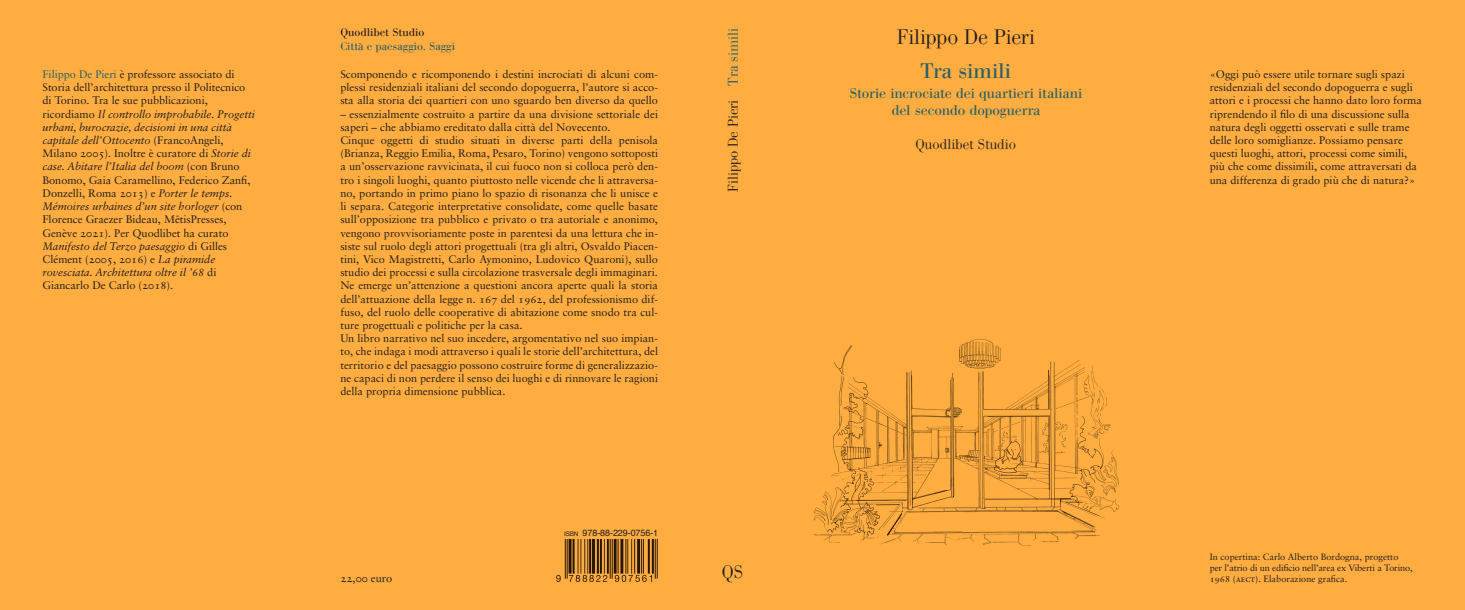
<style>
.page{position:relative;width:1465px;height:610px;background:#fff}
.page>*{position:absolute;margin:0;border:0;box-sizing:border-box;transform-origin:0 0}
.t1{font:300 21px "AT Our Bodoni";color:#231f20}
.t2{font:21px "AT Our Bodoni";color:#2a6066}
.t3{font:300 18px "AT Our Bodoni";color:#231f20}
.t4{font:14px/16.8px "AT Our Bodoni";color:#2a6066;text-align:center}
.t5{font:300 14px "AT Our Bodoni";color:#231f20}
.t6{font:11px/13.2px "Sabon Roman Os F";color:#231f20;text-align:justify}
.t7{font:11px "AT Our Bodoni";color:#2a6066}
.t8{font:11px "AT Our Bodoni";color:#231f20}
.t9{font:9.2px/10.8px "Sabon Roman Os F";color:#231f20}
.t10{font:9px "Helvetica";letter-spacing:-.01em;color:#231f20}
.s1{color:#2a6066}
.s2{font-family:"Sabon Italic Os F"}
.s3{font-family:"Sabon CE"}
.s4{font-size:6.3px}
.s5{font-family:"Sabon Roman SC"}
</style>
<div class="page">
<div style="left:0;top:0;width:1464px;height:609px;background:#ffad40"></div>
<img style="left:556px;top:539px;width:102px;height:42px">
<img style="left:813px;top:338px;width:306px;height:207px">
<p class="t6" style="left:43px;top:67px;width:214px;text-align:left"><span class="s1">Filippo De Pieri</span> è professore associato di Storia dell’architettura presso il Politecnico di Torino. Tra le sue pubblicazioni, ricordiamo <span class="s2">Il controllo improbabile. Progetti urbani, burocrazie, decisioni in una città capitale dell’Ottocento</span> (FrancoAngeli, Milano 2005). Inoltre è curatore di <span class="s2">Storie di case. Abitare l’Italia del boom</span> (con Bruno Bonomo, Gaia Caramellino, Federico Zanfi, Donzelli, Roma 2013) e <span class="s2">Porter le temps.<br>Mémoires urbaines d’un site horloger</span> (con Florence Graezer Bideau, M<span class="s3">ē</span>tisPresses, Genève 2021). Per Quodlibet ha curato <span class="s2">Manifesto del Terzo paesaggio</span> di Gilles Clément (2005, 2016) e <span class="s2">La piramide rovesciata. Architettura oltre il ’68</span> di Giancarlo De Carlo (2018).</p>
<p class="t8" style="left:340px;top:26px;width:85px">Quodlibet Studio</p>
<p class="t7" style="left:340px;top:39px;width:116px">Città e paesaggio. Saggi</p>
<p class="t6" style="left:340px;top:67px;width:319px">Scomponendo e ricomponendo i destini incrociati di alcuni com&shy;plessi residenziali italiani del secondo dopoguerra, l’autore si acco&shy;sta alla storia dei quartieri con uno sguardo ben diverso da quello</p>
<p class="t6" style="left:340px;top:107px;width:319px">– essenzialmente costruito a partire da una divisione settoriale dei saperi – che abbiamo ereditato dalla città del Novecento.</p>
<p class="t6" style="left:340px;top:133px;width:319px">Cinque oggetti di studio situati in diverse parti della penisola (Brianza, Reggio Emilia, Roma, Pesaro, Torino) vengono sottoposti a un’osservazione ravvicinata, il cui fuoco non si colloca però den&shy;tro i singoli luoghi, quanto piuttosto nelle vicende che li attraversa&shy;no, portando in primo piano lo spazio di risonanza che li unisce e li separa. Categorie interpretative consolidate, come quelle basate sull’opposizione tra pubblico e privato o tra autoriale e anonimo, vengono provvisoriamente poste in parentesi da una lettura che in&shy;siste sul ruolo degli attori progettuali (tra gli altri, Osvaldo Piacen&shy;tini, Vico Magistretti, Carlo Aymonino, Ludovico Quaroni), sullo studio dei processi e sulla circolazione trasversale degli immaginari.<br>Ne emerge un’attenzione a questioni ancora aperte quali la storia dell’attuazione della legge n. 167 del 1962, del professionismo dif&shy;fuso, del ruolo delle cooperative di abitazione come snodo tra cul&shy;ture progettuali e politiche per la casa.</p>
<p class="t6" style="left:340px;top:331px;width:319px">Un libro narrativo nel suo incedere, argomentativo nel suo impian&shy;to, che indaga i modi attraverso i quali le storie dell’architettura, del territorio e del paesaggio possono costruire forme di generalizzazio&shy;ne capaci di non perdere il senso dei luoghi e di rinnovare le ragioni della propria dimensione pubblica.</p>
<p class="t6" style="left:340px;top:571px;width:53px">22,00 euro</p>
<p class="t10" style="left:564px;top:525px;width:96px"><span class="s4">isbn</span> 978-88-229-0756-1</p>
<p class="t5" style="left:724px;top:192px;width:165px;rotate:-90deg">Filippo De Pieri <span class="s1">Tra simili</span></p>
<p class="t3" style="left:721px;top:561px;width:23px">QS</p>
<p class="t1" style="left:896px;top:24px;width:140px">Filippo De Pieri</p>
<p class="t2" style="left:920px;top:58px;width:92px">Tra simili</p>
<p class="t4" style="left:849px;top:85px;width:234px">Storie incrociate dei quartieri italiani del secondo dopoguerra</p>
<p class="t5" style="left:915px;top:136px;width:102px">Quodlibet Studio</p>
<p class="t6" style="left:1209px;top:67px;width:214px;text-align:left">«Oggi può essere utile tornare sugli spazi residenziali del secondo dopoguerra e sugli attori e i processi che hanno dato loro forma riprendendo il filo di una discussione sulla natura degli oggetti osservati e sulle trame delle loro somiglianze. Possiamo pensare questi luoghi, attori, processi come simili, più che come dissimili, come attraversati da una differenza di grado più che di natura?»</p>
<p class="t9" style="left:1209px;top:551px;width:190px">In copertina: Carlo Alberto Bordogna, progetto</p>
<p class="t9" style="left:1209px;top:562px;width:204px">per l’atrio di un edificio nell’area ex Viberti a Torino,<br>1968 (<span class="s5">aect</span>). Elaborazione grafica.</p>
</div>
